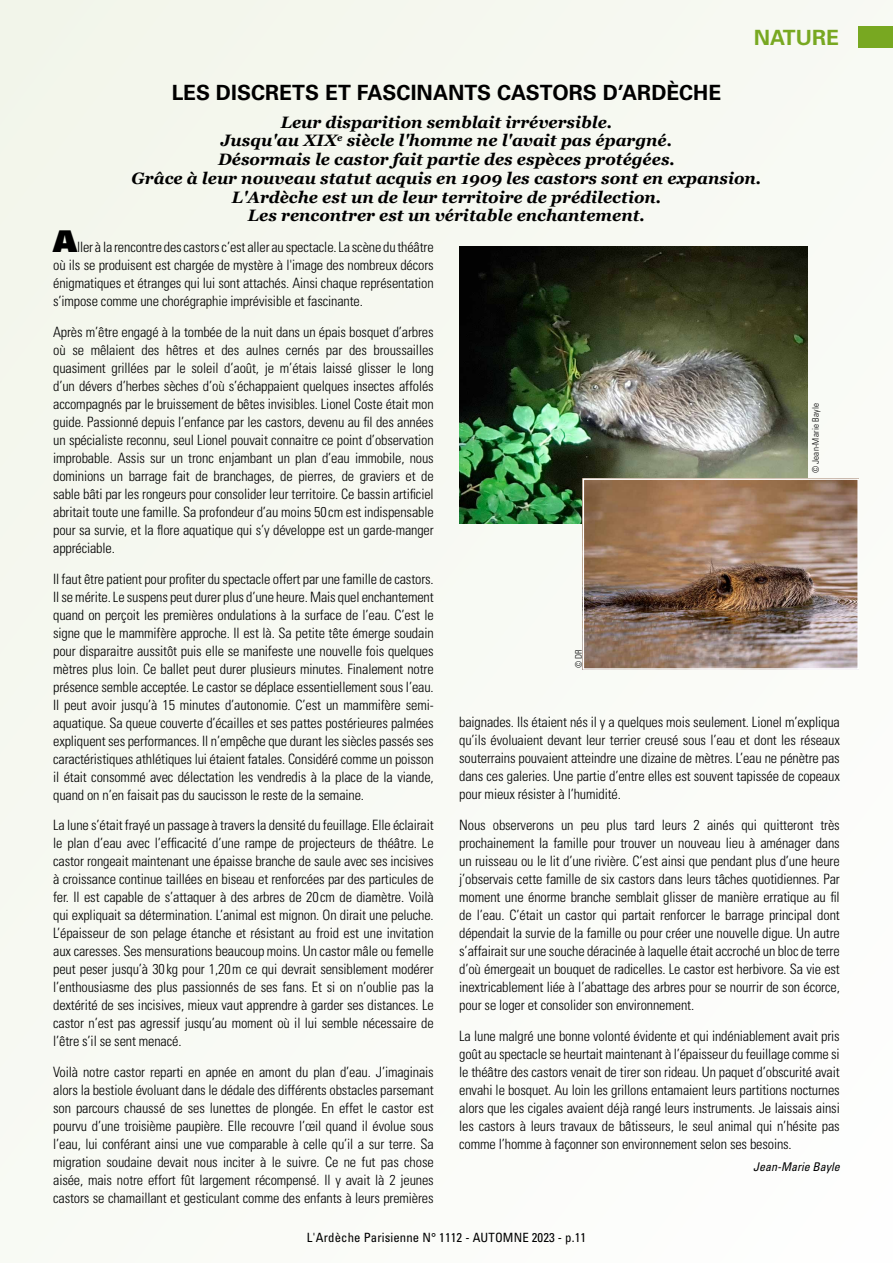
<style>
.page{position:relative;width:893px;height:1263px;background:#f8faf4}
.page>*{position:absolute;margin:0;border:0;box-sizing:border-box;transform-origin:0 0}
.t1{font:700 21px "Univers LT Std";color:#000}
.t2{font:700 21px "Univers LT Std";color:#78a821}
.t3{font:italic 700 16.5px/18.8px "Georgia";color:#000;text-align:center}
.t4{font:300 condensed 14.25px/18px "Univers LT Std";letter-spacing:-.01em;color:#000;text-align:justify}
.t5{font:condensed 12.75px "Univers LT Std";letter-spacing:.01em;color:#000}
.t6{font:italic condensed 12px "Univers LT Std";color:#000}
.t7{font:300 condensed 9px "Univers LT Std";letter-spacing:.02em;color:#000}
.s1{font-family:"Univers LT 85 X Blk";font-weight:400;font-stretch:normal;font-size:30px}
</style>
<div class="page">
<div style="left:859px;top:26px;width:34px;height:21px;background:#78a821"></div>
<img style="left:459px;top:247px;width:349px;height:276px">
<img style="left:586px;top:481px;width:270px;height:186px">
<div style="left:583px;top:478px;width:276px;height:192px;border:2px solid #fff"></div>
<h1 class="t2" style="left:754px;top:25px;width:87px">NATURE</h1>
<h1 class="t1" style="left:172px;top:81px;width:551px">LES DISCRETS ET FASCINANTS CASTORS D’ARDÈCHE</h1>
<p class="t3" style="left:132px;top:112px;width:631px">Leur disparition semblait irréversible.<br>Jusqu'au XIX<sup>e</sup> siècle l'homme ne l'avait pas épargné.<br>Désormais le castor fait partie des espèces protégées.<br>Grâce à leur nouveau statut acquis en 1909 les castors sont en expansion.<br>L'Ardèche est un de leur territoire de prédilection.<br>Les rencontrer est un véritable enchantement.</p>
<p class="t4" style="left:53px;top:238px;width:382px"><span class="s1">A</span>ller à la rencontre des castors c’est aller au spectacle. La scène du théâtre où ils se produisent est chargée de mystère à l'image des nombreux décors énigmatiques et étranges qui lui sont attachés. Ainsi chaque représentation s’impose comme une chorégraphie imprévisible et fascinante.</p>
<p class="t4" style="left:53px;top:323px;width:382px">Après m’être engagé à la tombée de la nuit dans un épais bosquet d’arbres où se mêlaient des hêtres et des aulnes cernés par des broussailles quasiment grillées par le soleil d’août, je m’étais laissé glisser le long d’un dévers d’herbes sèches d’où s’échappaient quelques insectes affolés accompagnés par le bruissement de bêtes invisibles. Lionel Coste était mon guide. Passionné depuis l’enfance par les castors, devenu au fil des années un spécialiste reconnu, seul Lionel pouvait connaitre ce point d’observation improbable. Assis sur un tronc enjambant un plan d’eau immobile, nous dominions un barrage fait de branchages, de pierres, de graviers et de sable bâti par les rongeurs pour consolider leur territoire. Ce bassin artificiel abritait toute une famille. Sa profondeur d’au moins 50cm est indispensable pour sa survie, et la flore aquatique qui s’y développe est un garde-manger appréciable.</p>
<p class="t4" style="left:53px;top:569px;width:382px">Il faut être patient pour profiter du spectacle offert par une famille de castors.<br>Il se mérite. Le suspens peut durer plus d’une heure. Mais quel enchantement quand on perçoit les premières ondulations à la surface de l’eau. C’est le signe que le mammifère approche. Il est là. Sa petite tête émerge soudain pour disparaitre aussitôt puis elle se manifeste une nouvelle fois quelques mètres plus loin. Ce ballet peut durer plusieurs minutes. Finalement notre présence semble acceptée. Le castor se déplace essentiellement sous l’eau.<br>Il peut avoir jusqu’à 15 minutes d’autonomie. C’est un mammifère semi&shy;aquatique. Sa queue couverte d’écailles et ses pattes postérieures palmées expliquent ses performances. Il n’empêche que durant les siècles passés ses caractéristiques athlétiques lui étaient fatales. Considéré comme un poisson il était consommé avec délectation les vendredis à la place de la viande, quand on n’en faisait pas du saucisson le reste de la semaine.</p>
<p class="t4" style="left:53px;top:816px;width:382px">La lune s’était frayé un passage à travers la densité du feuillage. Elle éclairait le plan d’eau avec l’efficacité d’une rampe de projecteurs de théâtre. Le castor rongeait maintenant une épaisse branche de saule avec ses incisives à croissance continue taillées en biseau et renforcées par des particules de fer. Il est capable de s’attaquer à des arbres de 20cm de diamètre. Voilà qui expliquait sa détermination. L’animal est mignon. On dirait une peluche.<br>L’épaisseur de son pelage étanche et résistant au froid est une invitation aux caresses. Ses mensurations beaucoup moins. Un castor mâle ou femelle peut peser jusqu’à 30kg pour 1,20m ce qui devrait sensiblement modérer l’enthousiasme des plus passionnés de ses fans. Et si on n’oublie pas la dextérité de ses incisives, mieux vaut apprendre à garder ses distances. Le castor n’est pas agressif jusqu’au moment où il lui semble nécessaire de l’être s’il se sent menacé.</p>
<p class="t4" style="left:53px;top:1063px;width:382px">Voilà notre castor reparti en apnée en amont du plan d’eau. J’imaginais alors la bestiole évoluant dans le dédale des différents obstacles parsemant son parcours chaussé de ses lunettes de plongée. En effet le castor est pourvu d’une troisième paupière. Elle recouvre l’œil quand il évolue sous l’eau, lui conférant ainsi une vue comparable à celle qu’il a sur terre. Sa migration soudaine devait nous inciter à le suivre. Ce ne fut pas chose aisée, mais notre effort fût largement récompensé. Il y avait là 2 jeunes castors se chamaillant et gesticulant comme des enfants à leurs premières</p>
<p class="t7" style="left:810px;top:473px;width:72px;rotate:-90deg">© Jean-Marie Bayle</p>
<p class="t7" style="left:573px;top:668px;width:21px;rotate:-90deg">© DR</p>
<p class="t4" style="left:459px;top:713px;width:382px">baignades. Ils étaient nés il y a quelques mois seulement. Lionel m’expliqua qu’ils évoluaient devant leur terrier creusé sous l’eau et dont les réseaux souterrains pouvaient atteindre une dizaine de mètres. L’eau ne pénètre pas dans ces galeries. Une partie d’entre elles est souvent tapissée de copeaux pour mieux résister à l’humidité.</p>
<p class="t4" style="left:459px;top:816px;width:382px">Nous observerons un peu plus tard leurs 2 ainés qui quitteront très prochainement la famille pour trouver un nouveau lieu à aménager dans un ruisseau ou le lit d’une rivière. C’est ainsi que pendant plus d’une heure j’observais cette famille de six castors dans leurs tâches quotidiennes. Par moment une énorme branche semblait glisser de manière erratique au fil de l’eau. C’était un castor qui partait renforcer le barrage principal dont dépendait la survie de la famille ou pour créer une nouvelle digue. Un autre s’affairait sur une souche déracinée à laquelle était accroché un bloc de terre d’où émergeait un bouquet de radicelles. Le castor est herbivore. Sa vie est inextricablement liée à l’abattage des arbres pour se nourrir de son écorce, pour se loger et consolider son environnement.</p>
<p class="t4" style="left:459px;top:1027px;width:382px">La lune malgré une bonne volonté évidente et qui indéniablement avait pris goût au spectacle se heurtait maintenant à l’épaisseur du feuillage comme si le théâtre des castors venait de tirer son rideau. Un paquet d’obscurité avait envahi le bosquet. Au loin les grillons entamaient leurs partitions nocturnes alors que les cigales avaient déjà rangé leurs instruments. Je laissais ainsi les castors à leurs travaux de bâtisseurs, le seul animal qui n’hésite pas comme l’homme à façonner son environnement selon ses besoins.</p>
<p class="t6" style="left:753px;top:1159px;width:88px">Jean-Marie Bayle</p>
<p class="t5" style="left:307px;top:1230px;width:281px">L'Ardèche Parisienne N° 1112 - AUTOMNE 2023 - p.11</p>
</div>
